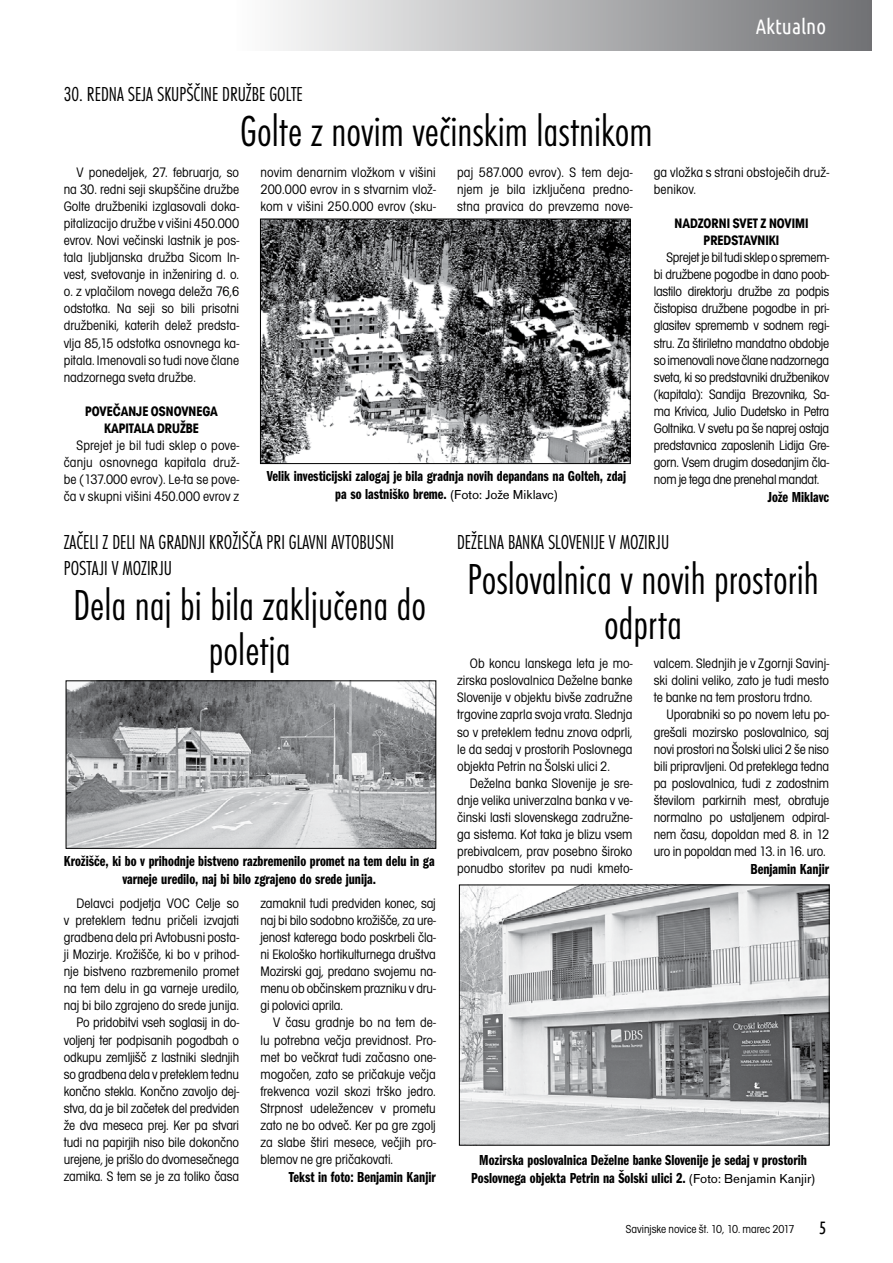
<style>
.page{position:relative;width:893px;height:1263px;background:#fff}
.page>*{position:absolute;margin:0;border:0;box-sizing:border-box;transform-origin:0 0}
.t1{font:45px/45px "Futura TEE Ligh Cond";color:#000;text-align:center}
.t2{font:21px/25.2px "Futura TEE Ligh Cond";color:#000}
.t3{font:21px "Ubuntu Condensed";color:#fff}
.t4{font:18px "Ubuntu Condensed";color:#000}
.t5{font:15px/18px "Franklin Got Itc TEE Demi Comp";color:#000;text-align:center}
.t6{font:condensed 14.25px/17.1px "Avant Gar Got Itc TEE";color:#000;text-align:justify}
.t7{font:700 condensed 14.25px/17.1px "Avant Gar Got Itc TEE";color:#000;text-align:center}
.t8{font:condensed 12px "Avant Gar Got Itc TEE";color:#000}
.s1{font-family:"Accius TEE";font-size:13.5px}
</style>
<div class="page">
<div style="left:237px;top:0;width:656px;height:51px;background:linear-gradient(to right,#fdfdfd,#6c6d70)"></div>
<div style="left:872px;top:0;width:21px;height:140px;background:#fff"></div>
<img style="left:461px;top:887px;width:366px;height:256px">
<img style="left:68px;top:683px;width:366px;height:163px">
<img style="left:262px;top:221px;width:366px;height:241px">
<div style="left:260px;top:219px;width:370px;height:245px;border:1px solid #000"></div>
<h2 class="t3" style="left:756px;top:14px;width:72px">Aktualno</h2>
<h2 class="t2" style="left:64px;top:81px;width:241px">30. REDNA SEJA SKUPŠČINE DRUŽBE GOLTE</h2>
<h1 class="t1" style="left:240px;top:108px;width:414px">Golte z novim večinskim lastnikom</h1>
<p class="t6" style="left:64px;top:163px;width:177px;text-indent:13px">V ponedeljek, 27. februarja, so na 30. redni seji skupščine družbe Golte družbeniki izglasovali doka&shy;pitalizacijo družbe v višini 450.000 evrov. Novi večinski lastnik je pos&shy;tala ljubljanska družba Sicom In&shy;vest, svetovanje in inženiring d. o. o. z vplačilom novega deleža 76,6 odstotka. Na seji so bili prisotni družbeniki, katerih delež predsta&shy;vlja 85,15 odstotka osnovnega ka&shy;pitala. Imenovali so tudi nove člane nadzornega sveta družbe.</p>
<p class="t7" style="left:85px;top:403px;width:134px">POVEČANJE OSNOVNEGA<br>KAPITALA DRUŽBE</p>
<p class="t6" style="left:64px;top:437px;width:177px;text-indent:13px">Sprejet je bil tudi sklep o pove&shy;čanju osnovnega kapitala druž&shy;be (137.000 evrov). Le-ta se pove&shy;ča v skupni višini 450.000 evrov z</p>
<p class="t6" style="left:260px;top:163px;width:177px">novim denarnim vložkom v višini 200.000 evrov in s stvarnim vlož&shy;kom v višini 250.000 evrov (sku-</p>
<p class="t6" style="left:457px;top:163px;width:177px">paj 587.000 evrov). S tem deja&shy;njem je bila izključena predno&shy;stna pravica do prevzema nove-</p>
<p class="t6" style="left:654px;top:163px;width:177px">ga vložka s strani obstoječih druž&shy;benikov.</p>
<p class="t7" style="left:674px;top:214px;width:136px">NADZORNI SVET Z NOVIMI<br>PREDSTAVNIKI</p>
<p class="t6" style="left:654px;top:249px;width:177px;text-indent:13px">Sprejet je bil tudi sklep o spremem&shy;bi družbene pogodbe in dano poob&shy;lastilo direktorju družbe za podpis čistopisa družbene pogodbe in pri&shy;glasitev sprememb v sodnem regi&shy;stru. Za štiriletno mandatno obdobje so imenovali nove člane nadzornega sveta, ki so predstavniki družbenikov (kapitala): Sandija Brezovnika, Sa&shy;ma Krivica, Julio Dudetsko in Petra Goltnika. V svetu pa še naprej ostaja predstavnica zaposlenih Lidija Gre&shy;gorn. Vsem drugim dosedanjim čla&shy;nom je tega dne prenehal mandat.</p>
<p class="t5" style="left:767px;top:488px;width:63px">Jože Miklavc</p>
<p class="t5" style="left:267px;top:467px;width:361px">Velik investicijski zalogaj je bila gradnja novih depandans na Golteh, zdaj pa so lastniško breme. <span class="s1">(Foto: Jože Miklavc)</span></p>
<h2 class="t2" style="left:64px;top:530px;width:332px">ZAČELI Z DELI NA GRADNJI KROŽIŠČA PRI GLAVNI AVTOBUSNI<br>POSTAJI V MOZIRJU</h2>
<h1 class="t1" style="left:73px;top:582px;width:354px">Dela naj bi bila zaključena do poletja</h1>
<p class="t5" style="left:64px;top:852px;width:372px">Krožišče, ki bo v prihodnje bistveno razbremenilo promet na tem delu in ga varneje uredilo, naj bi bilo zgrajeno do srede junija.</p>
<p class="t6" style="left:64px;top:894px;width:177px;text-align:right">Delavci podjetja VOC Celje so<br>v preteklem tednu pričeli izvajati gradbena dela pri Avtobusni posta&shy;ji Mozirje. Krožišče, ki bo v prihod&shy;nje bistveno razbremenilo promet na tem delu in ga varneje uredilo, naj bi bilo zgrajeno do srede junija.<br>Po pridobitvi vseh soglasij in do&shy;voljenj ter podpisanih pogodbah o odkupu zemljišč z lastniki slednjih so gradbena dela v preteklem tednu končno stekla. Končno zavoljo dej&shy;stva, da je bil začetek del predviden že dva meseca prej. Ker pa stvari tudi na papirjih niso bile dokončno urejene, je prišlo do dvomesečnega zamika. S tem se je za toliko časa</p>
<p class="t6" style="left:260px;top:894px;width:177px">zamaknil tudi predviden konec, saj naj bi bilo sodobno krožišče, za ure&shy;jenost katerega bodo poskrbeli čla&shy;ni Ekološko hortikulturnega društva Mozirski gaj, predano svojemu na&shy;menu ob občinskem prazniku v dru&shy;gi polovici aprila.</p>
<p class="t6" style="left:260px;top:1014px;width:177px;text-indent:13px">V času gradnje bo na tem de&shy;lu potrebna večja previdnost. Pro&shy;met bo večkrat tudi začasno one&shy;mogočen, zato se pričakuje večja frekvenca vozil skozi trško jedro.<br>Strpnost udeležencev v prometu zato ne bo odveč. Ker pa gre zgolj za slabe štiri mesece, večjih pro&shy;blemov ne gre pričakovati.</p>
<p class="t5" style="left:289px;top:1168px;width:149px">Tekst in foto: Benjamin Kanjir</p>
<h2 class="t2" style="left:457px;top:530px;width:214px">DEŽELNA BANKA SLOVENIJE V MOZIRJU</h2>
<h1 class="t1" style="left:467px;top:557px;width:353px">Poslovalnica v novih prostorih odprta</h1>
<p class="t6" style="left:457px;top:655px;width:177px;text-indent:13px">Ob koncu lanskega leta je mo&shy;zirska poslovalnica Deželne banke Slovenije v objektu bivše zadružne trgovine zaprla svoja vrata. Slednja so v preteklem tednu znova odprli, le da sedaj v prostorih Poslovnega objekta Petrin na Šolski ulici 2.</p>
<p class="t6" style="left:457px;top:775px;width:177px;text-indent:13px">Deželna banka Slovenije je sre&shy;dnje velika univerzalna banka v ve&shy;činski lasti slovenskega zadružne&shy;ga sistema. Kot taka je blizu vsem prebivalcem, prav posebno široko ponudbo storitev pa nudi kmeto-</p>
<p class="t6" style="left:654px;top:655px;width:177px">valcem. Slednjih je v Zgornji Savinj&shy;ski dolini veliko, zato je tudi mesto te banke na tem prostoru trdno.</p>
<p class="t6" style="left:654px;top:706px;width:177px;text-indent:13px">Uporabniki so po novem letu po&shy;grešali mozirsko poslovalnico, saj novi prostori na Šolski ulici 2 še niso bili pripravljeni. Od preteklega tedna pa poslovalnica, tudi z zadostnim številom parkirnih mest, obratuje normalno po ustaljenem odpiral&shy;nem času, dopoldan med 8. in 12 uro in popoldan med 13. in 16. uro.</p>
<p class="t5" style="left:751px;top:860px;width:80px">Benjamin Kanjir</p>
<p class="t5" style="left:471px;top:1151px;width:345px">Mozirska poslovalnica Deželne banke Slovenije je sedaj v prostorih<br>Poslovnega objekta Petrin na Šolski ulici 2. <span class="s1">(Foto: Benjamin Kanjir)</span></p>
<p class="t8" style="left:626px;top:1222px;width:170px">Savinjske novice št. 10, 10. marec 2017</p>
<p class="t4" style="left:819px;top:1216px;width:9px">5</p>
</div>
